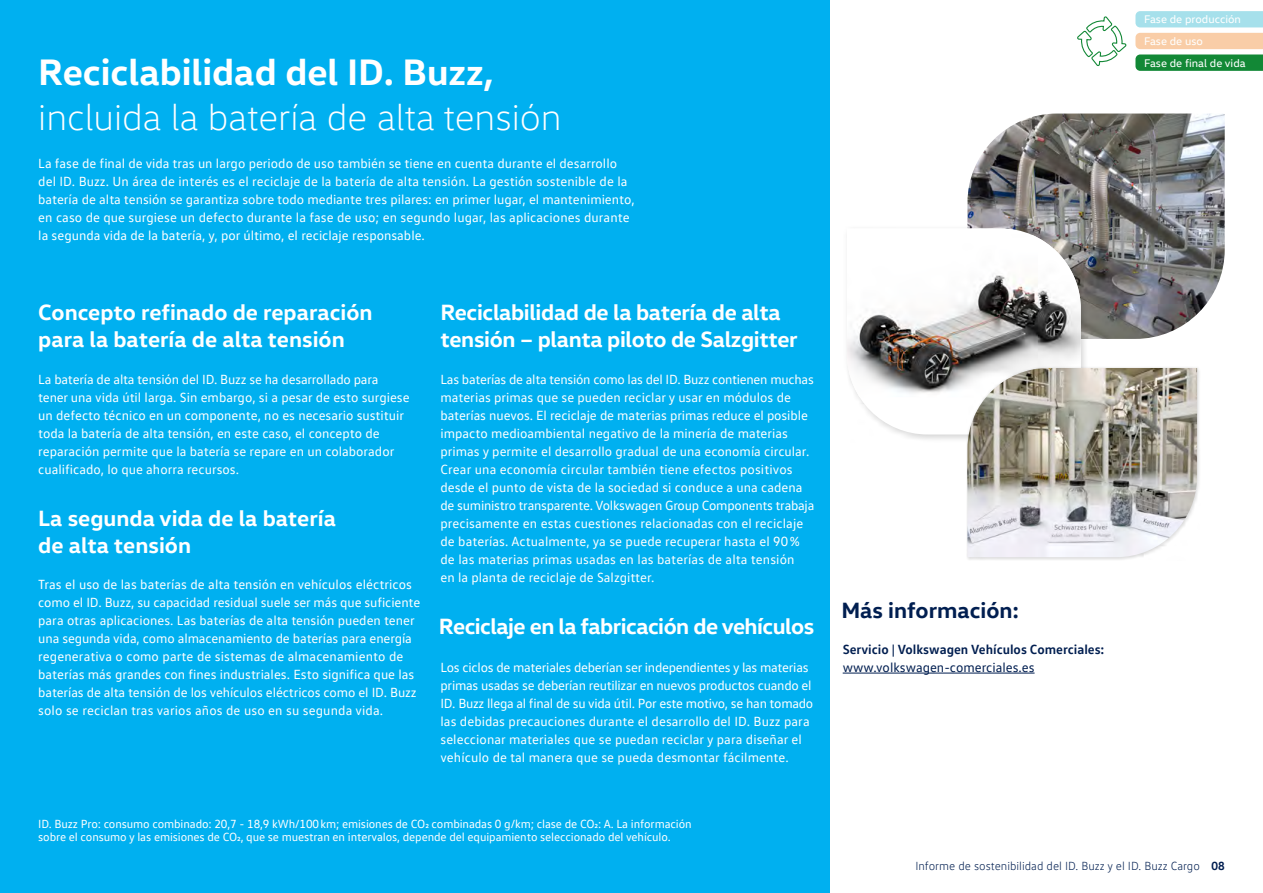
<style>
.page{position:relative;width:1263px;height:893px;background:#fff}
.page>*{position:absolute;margin:0;border:0;box-sizing:border-box;transform-origin:0 0}
.t1{font:300 37.5px "VW Head";color:#fff}
.t2{font:700 37.5px "VW Head";color:#fff}
.t3{font:700 22.5px/27px "VW Head";letter-spacing:-.015em;color:#fff}
.t4{font:700 22.5px "VW Head";color:#001e50}
.t5{font:13.5px/18px "VW Text";color:#fff}
.t6{font:13.5px/18px "VW Text";letter-spacing:-.02em;color:#fff}
.t7{font:700 13.5px "VW Text";color:#001e50}
.t8{font:13.5px "VW Text";color:#001e50}
.t9{font:12px/13.5px "VW Text";letter-spacing:-.01em;color:#fff}
.t10{font:300 12px "VW Text";color:#001e50}
.t11{font:11.25px/21.8px "VW Head";color:#fff}
.s1{font-weight:700}
</style>
<div class="page">
<div style="left:0;top:0;width:829px;height:893px;background:#00b0f0"></div>
<img style="left:967px;top:114px;width:258px;height:225px">
<div style="left:844px;top:225px;width:245px;height:217px;background:#000;opacity:.16"></div>
<svg style="left:847px;top:228px;width:234px;height:206px"></svg>
<img style="left:847px;top:235px;width:234px;height:162px">
<div style="left:966px;top:366px;width:235px;height:195px;background:#000;opacity:.15"></div>
<img style="left:967px;top:368px;width:230px;height:189px">
<svg style="left:1135px;top:11px;width:128px;height:16px;background:#a7e0eb"></svg>
<svg style="left:1135px;top:33px;width:128px;height:38px;background:#97b784"></svg>
<svg style="left:1077px;top:16px;width:50px;height:50px"></svg>
<hr style="left:843px;top:673px;width:191px;height:1px;background:#001e50">
<h1 class="t2" style="left:38px;top:48px;width:457px">Reciclabilidad del ID. Buzz,</h1>
<h1 class="t1" style="left:38px;top:95px;width:525px">incluida la batería de alta tensión</h1>
<p class="t5" style="left:38px;top:154px;width:598px">La fase de final de vida tras un largo periodo de uso también se tiene en cuenta durante el desarrollo del ID. Buzz. Un área de interés es el reciclaje de la batería de alta tensión. La gestión sostenible de la batería de alta tensión se garantiza sobre todo mediante tres pilares: en primer lugar, el mantenimiento, en caso de que surgiese un defecto durante la fase de uso; en segundo lugar, las aplicaciones durante la segunda vida de la batería, y, por último, el reciclaje responsable.</p>
<h2 class="t3" style="left:38px;top:298px;width:336px">Concepto refinado de reparación para la batería de alta tensión</h2>
<p class="t5" style="left:38px;top:370px;width:373px">La batería de alta tensión del ID. Buzz se ha desarrollado para tener una vida útil larga. Sin embargo, si a pesar de esto surgiese un defecto técnico en un componente, no es necesario sustituir toda la batería de alta tensión, en este caso, el concepto de reparación permite que la batería se repare en un colaborador cualificado, lo que ahorra recursos.</p>
<h2 class="t3" style="left:38px;top:504px;width:299px">La segunda vida de la batería de alta tensión</h2>
<p class="t5" style="left:38px;top:575px;width:383px">Tras el uso de las baterías de alta tensión en vehículos eléctricos como el ID. Buzz, su capacidad residual suele ser más que suficiente para otras aplicaciones. Las baterías de alta tensión pueden tener una segunda vida, como almacenamiento de baterías para energía regenerativa o como parte de sistemas de almacenamiento de baterías más grandes con fines industriales. Esto significa que las baterías de alta tensión de los vehículos eléctricos como el ID. Buzz solo se reciclan tras varios años de uso en su segunda vida.</p>
<h2 class="t3" style="left:440px;top:298px;width:359px">Reciclabilidad de la batería de alta tensión – planta piloto de Salzgitter</h2>
<p class="t5" style="left:440px;top:370px;width:375px">Las baterías de alta tensión como las del ID. Buzz contienen muchas materias primas que se pueden reciclar y usar en módulos de baterías nuevos. El reciclaje de materias primas reduce el posible impacto medioambiental negativo de la minería de materias primas y permite el desarrollo gradual de una economía circular.<br>Crear una economía circular también tiene efectos positivos desde el punto de vista de la sociedad si conduce a una cadena de suministro transparente. Volkswagen Group Components trabaja precisamente en estas cuestiones relacionadas con el reciclaje de baterías. Actualmente, ya se puede recuperar hasta el 90% de las materias primas usadas en las baterías de alta tensión<br>en la planta de reciclaje de Salzgitter.</p>
<h2 class="t3" style="left:439px;top:612px;width:377px">Reciclaje en la fabricación de vehículos</h2>
<p class="t6" style="left:440px;top:658px;width:374px">Los ciclos de materiales deberían ser independientes y las materias primas usadas se deberían reutilizar en nuevos productos cuando el ID. Buzz llega al final de su vida útil. Por este motivo, se han tomado las debidas precauciones durante el desarrollo del ID. Buzz para seleccionar materiales que se puedan reciclar y para diseñar el vehículo de tal manera que se pueda desmontar fácilmente.</p>
<p class="t9" style="left:38px;top:816px;width:655px">ID. Buzz Pro: consumo combinado: 20,7 - 18,9 kWh/100km; emisiones de CO2 combinadas 0 g/km; clase de CO2: A. La información sobre el consumo y las emisiones de CO2, que se muestran en intervalos, depende del equipamiento seleccionado del vehículo.</p>
<p class="t11" style="left:1144px;top:8px;width:103px">Fase de producción<br>Fase de uso<br>Fase de final de vida</p>
<h2 class="t4" style="left:841px;top:595px;width:179px">Más información:</h2>
<p class="t7" style="left:843px;top:640px;width:263px">Servicio | Volkswagen Vehículos Comerciales:</p>
<p class="t8" style="left:843px;top:659px;width:193px">www.volkswagen-comerciales.es</p>
<p class="t10" style="left:915px;top:859px;width:311px">Informe de sostenibilidad del ID. Buzz y el ID. Buzz Cargo <span class="s1">08</span></p>
</div>
